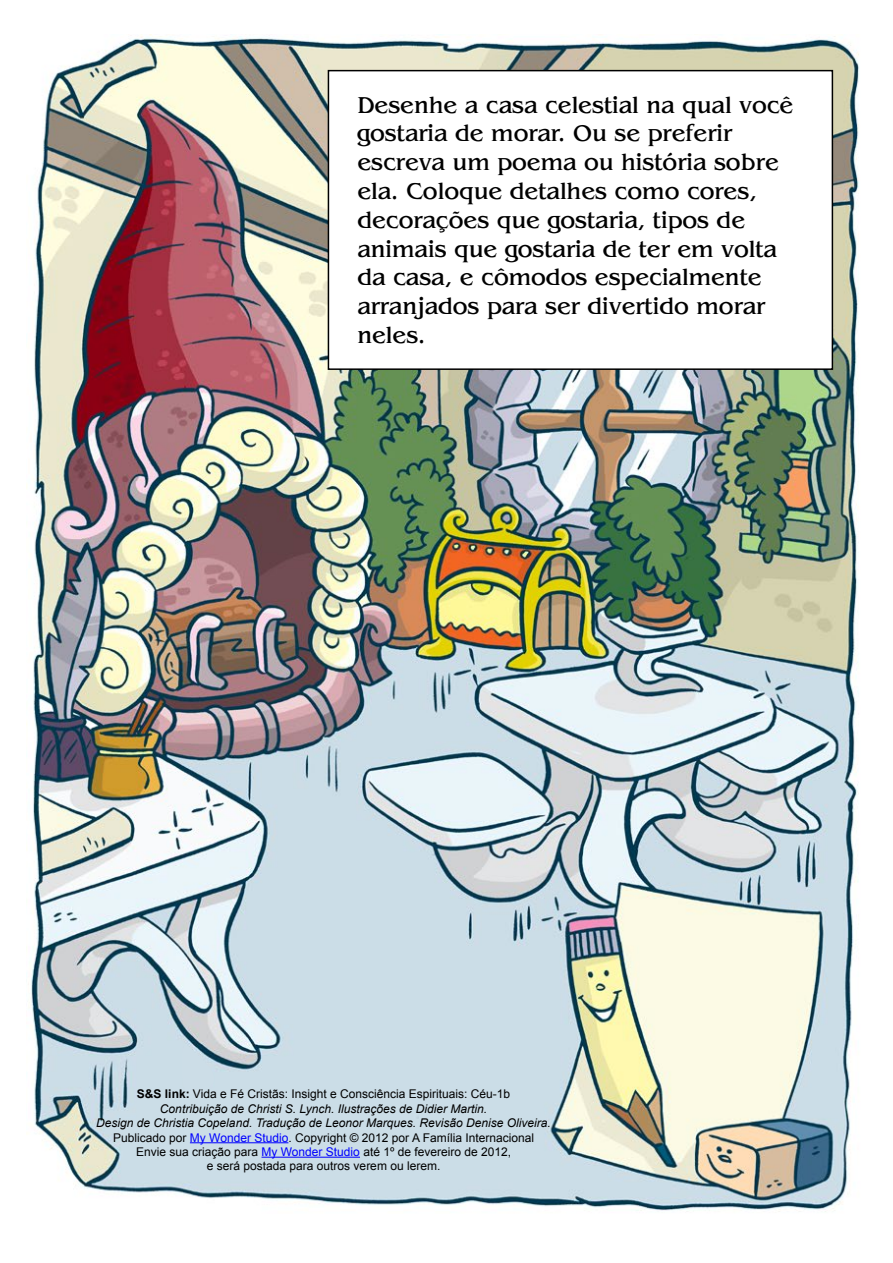
<style>
.page{position:relative;width:893px;height:1263px;background:#fff}
.page>*{position:absolute;margin:0;border:0;box-sizing:border-box;transform-origin:0 0}
.t1{font:24px/28.8px "Benguiat";color:#000}
.t2{font:12px/14.4px "Arial";color:#000;text-align:center}
.t3{font:italic 12px/14.4px "Arial";color:#000;text-align:center}
.s1{font-weight:700}
.s2{color:#00f}
</style>
<div class="page">
<img style="left:26px;top:34px;width:833px;height:1178px">
<svg style="left:181px;top:1040px;width:33px;height:56px;background:#bacdd8"></svg>
<hr style="left:190px;top:1142px;width:98px;height:1px;background:#00f">
<hr style="left:261px;top:1157px;width:99px;height:1px;background:#00f">
<div style="left:328px;top:71px;width:504px;height:298px;background:#fff"></div>
<div style="left:328px;top:70px;width:505px;height:300px;border:2px solid #000"></div>
<p class="t1" style="left:357px;top:90px;width:437px">Desenhe a casa celestial na qual você gostaria de morar. Ou se preferir escreva um poema ou história sobre ela. Coloque detalhes como cores, decorações que gostaria, tipos de animais que gostaria de ter em volta da casa, e cômodos especialmente arranjados para ser divertido morar neles.</p>
<p class="t2" style="left:137px;top:1087px;width:375px"><span class="s1">S&amp;S link:</span> Vida e Fé Cristãs: Insight e Consciência Espirituais: Céu-1b</p>
<p class="t3" style="left:96px;top:1101px;width:456px">Contribuição de Christi S. Lynch. Ilustrações de Didier Martin.<br>Design de Christia Copeland. Tradução de Leonor Marques. Revisão Denise Oliveira.</p>
<p class="t2" style="left:113px;top:1130px;width:422px">Publicado por <span class="s2">My Wonder Studio</span>. Copyright © 2012 por A Família Internacional</p>
<p class="t2" style="left:136px;top:1144px;width:377px">Envie sua criação para <span class="s2">My Wonder Studio</span> até 1º de fevereiro de 2012, e será postada para outros verem ou lerem.</p>
</div>
